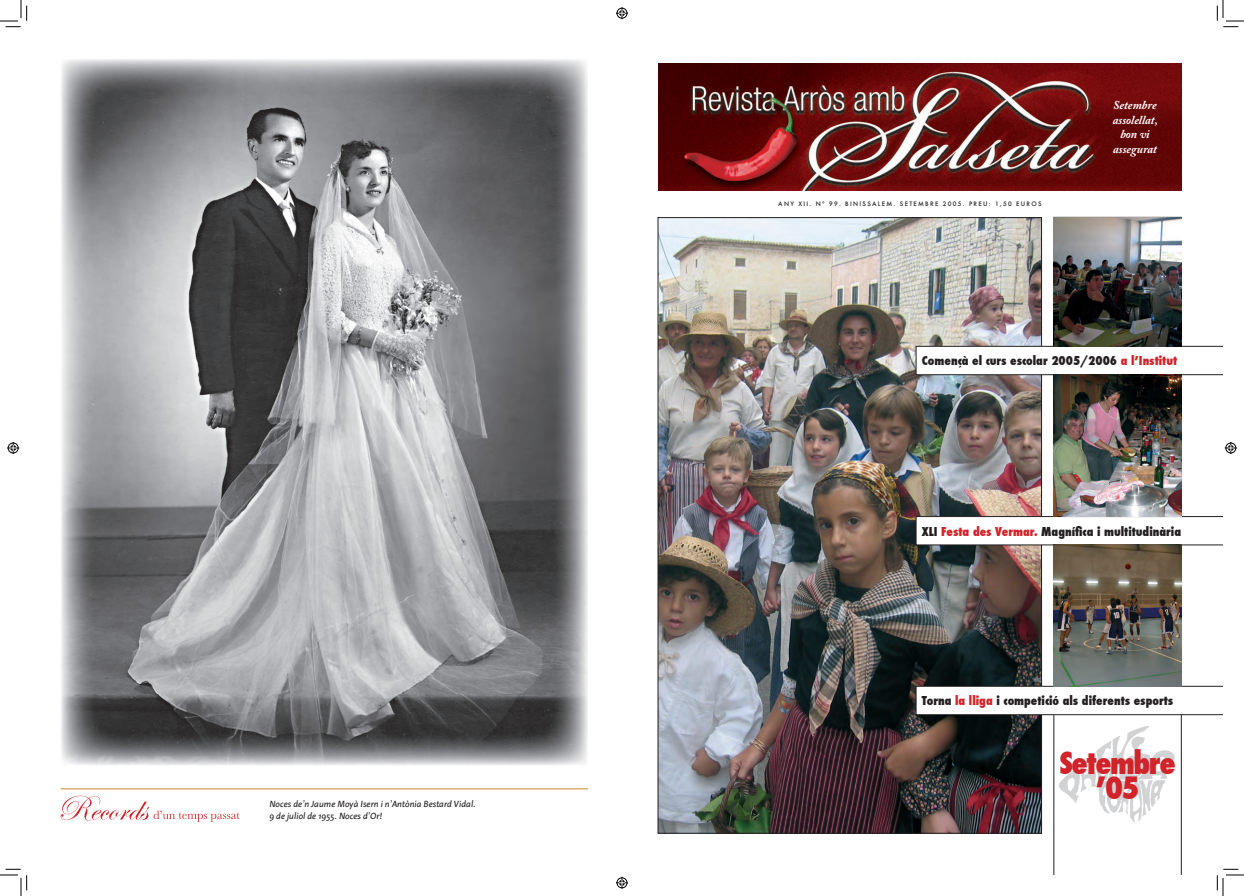
<style>
.page{position:relative;width:1244px;height:896px;background:#fff}
.page>*{position:absolute;margin:0;border:0;box-sizing:border-box;transform-origin:0 0}
.t1{font:800 condensed 30px/25px "Futura";letter-spacing:-.05em;color:#d1232a;text-align:center}
.t2{font:800 condensed 12px "Futura";color:#231f20}
.t3{font:italic 700 12px/14.4px "Adobe Caslon Pro";color:#fff;text-align:center}
.t4{font:italic 9px/12px "Linotype Projekt";color:#231f20}
.t5{font:500 6px "Futura";letter-spacing:.215em;color:#231f20}
.s1{color:#d1232a}
</style>
<div class="page">
<img style="left:658px;top:63px;width:523px;height:127px">
<img style="left:660px;top:219px;width:380px;height:612px">
<svg style="left:1054px;top:714px;width:127px;height:160px"></svg>
<svg style="left:916px;top:516px;width:307px;height:29px"></svg>
<svg style="left:916px;top:686px;width:307px;height:28px"></svg>
<img style="left:61px;top:59px;width:527px;height:706px">
<svg style="left:61px;top:795px;width:179px;height:26px"></svg>
<hr style="left:61px;top:788px;width:527px;height:1px;background:#c38830">
<svg style="left:916px;top:346px;width:307px;height:29px"></svg>
<img style="left:1054px;top:217px;width:127px;height:129px">
<img style="left:1054px;top:374px;width:127px;height:142px">
<img style="left:1054px;top:544px;width:127px;height:142px">
<svg style="left:0;top:0;width:27px;height:27px"></svg>
<svg style="left:0;top:868px;width:27px;height:27px"></svg>
<svg style="left:1217px;top:0;width:27px;height:27px"></svg>
<svg style="left:1217px;top:868px;width:27px;height:27px"></svg>
<svg style="left:616px;top:7px;width:12px;height:12px"></svg>
<svg style="left:616px;top:876px;width:12px;height:12px"></svg>
<svg style="left:7px;top:442px;width:12px;height:12px"></svg>
<svg style="left:1225px;top:442px;width:12px;height:12px"></svg>
<p class="t4" style="left:269px;top:798px;width:208px">Noces de’n Jaume Moyà Isern i n’Antònia Bestard Vidal.<br>9 de juliol de 1955. Noces d’Or!</p>
<p class="t5" style="left:778px;top:200px;width:265px">ANY XII. Nº 99. BINISSALEM. SETEMBRE 2005. PREU: 1,50 EUROS</p>
<p class="t3" style="left:1113px;top:98px;width:47px">Setembre assolellat, bon vi assegurat</p>
<p class="t2" style="left:922px;top:353px;width:257px">Començà el curs escolar 2005/2006 <span class="s1">a lʼInstitut</span></p>
<p class="t2" style="left:922px;top:523px;width:261px">XLI <span class="s1">Festa des Vermar.</span> Magnífica i multitudinària</p>
<p class="t2" style="left:922px;top:692px;width:253px">Torna <span class="s1">la lliga</span> i competició als diferents esports</p>
<h1 class="t1" style="left:1059px;top:750px;width:118px">Setembre ʼ05</h1>
</div>
